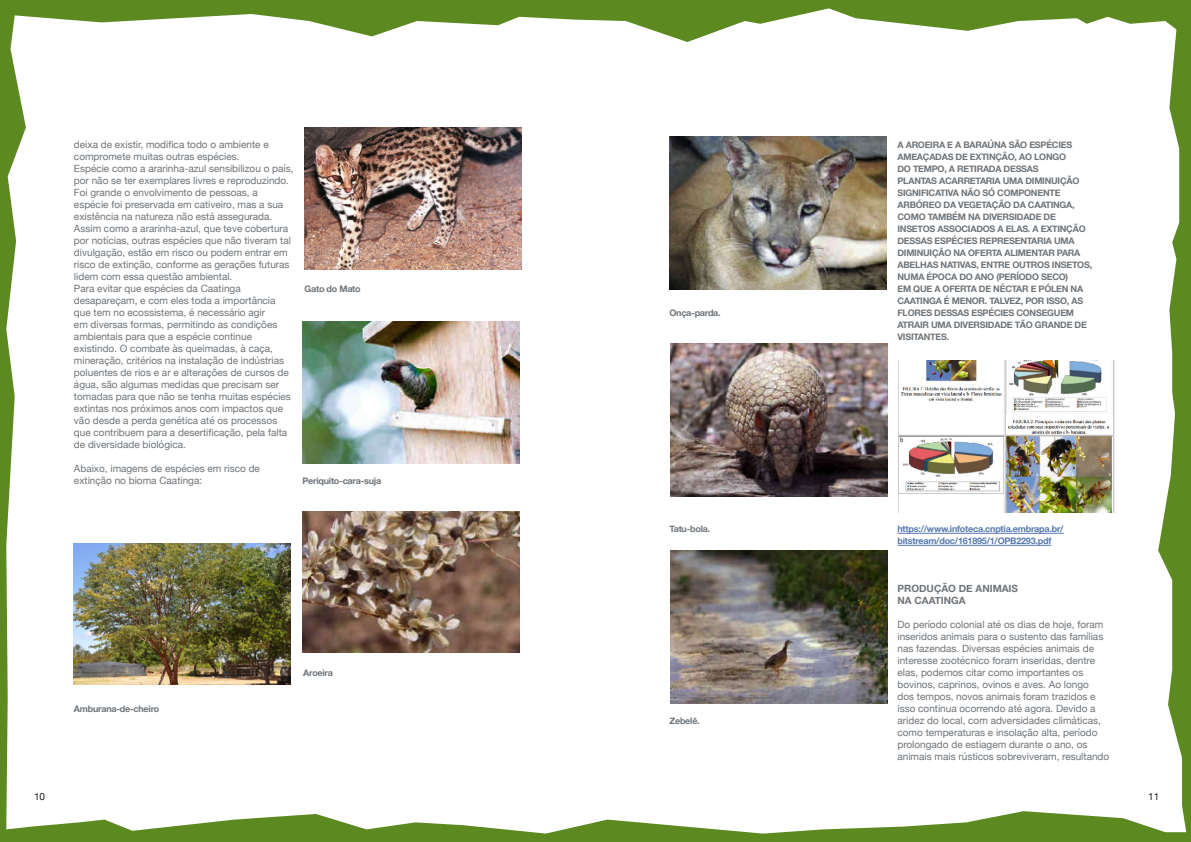
<style>
.page{position:relative;width:1191px;height:842px;background:#fff}
.page>*{position:absolute;margin:0;border:0;box-sizing:border-box;transform-origin:0 0}
.Para_chowmow{font:10px/12px "Helvetica Neue";color:#6e7479}
.Para_chowmow-2{font:700 10px "Helvetica Neue";color:#6e7479}
.t1{font:10px "Helvetica Neue";color:#231f20}
.quote{font:700 9px/12px "Helvetica Neue";letter-spacing:-.025em;color:#6e7479}
.quote-2{font:700 9px/12px "Helvetica Neue";letter-spacing:-.025em;color:#5678b0}
</style>
<div class="page">
<img style="left:0;top:0;width:1191px;height:842px">
<p class="Para_chowmow" style="left:74px;top:139px;width:196px">deixa de existir, modifica todo o ambiente e compromete muitas outras espécies.</p>
<p class="Para_chowmow" style="left:74px;top:163px;width:221px">Espécie como a ararinha-azul sensibilizou o país, por não se ter exemplares livres e reproduzindo.<br>Foi grande o envolvimento de pessoas, a espécie foi preservada em cativeiro, mas a sua existência na natureza não está assegurada.<br>Assim como a ararinha-azul, que teve cobertura por notícias, outras espécies que não tiveram tal divulgação, estão em risco ou podem entrar em risco de extinção, conforme as gerações futuras lidem com essa questão ambiental.</p>
<p class="Para_chowmow" style="left:74px;top:283px;width:218px">Para evitar que espécies da Caatinga desapareçam, e com eles toda a importância que tem no ecossistema, é necessário agir<br>em diversas formas, permitindo as condições ambientais para que a espécie continue existindo. O combate às queimadas, à caça, mineração, critérios na instalação de indústrias poluentes de rios e ar e alterações de cursos de água, são algumas medidas que precisam ser tomadas para que não se tenha muitas espécies extintas nos próximos anos com impactos que vão desde a perda genética até os processos que contribuem para a desertificação, pela falta de diversidade biológica.</p>
<p class="Para_chowmow" style="left:74px;top:463px;width:187px">Abaixo, imagens de espécies em risco de extinção no bioma Caatinga:</p>
<p class="quote" style="left:304px;top:283px;width:58px">Gato do Mato</p>
<p class="quote" style="left:302px;top:475px;width:80px">Periquito-cara-suja</p>
<p class="quote" style="left:74px;top:703px;width:87px">Amburana-de-cheiro</p>
<p class="quote" style="left:303px;top:667px;width:31px">Aroeira</p>
<p class="quote" style="left:669px;top:307px;width:53px">Onça-parda.</p>
<p class="quote" style="left:669px;top:523px;width:42px">Tatu-bola.</p>
<p class="quote" style="left:669px;top:715px;width:32px">Zebelê.</p>
<p class="quote" style="left:897px;top:139px;width:196px">A AROEIRA E A BARAÚNA SÃO ESPÉCIES AMEAÇADAS DE EXTINÇÃO, AO LONGO<br>DO TEMPO, A RETIRADA DESSAS<br>PLANTAS ACARRETARIA UMA DIMINUIÇÃO SIGNIFICATIVA NÃO SÓ COMPONENTE ARBÓREO DA VEGETAÇÃO DA CAATINGA, COMO TAMBÉM NA DIVERSIDADE DE INSETOS ASSOCIADOS A ELAS. A EXTINÇÃO DESSAS ESPÉCIES REPRESENTARIA UMA DIMINUIÇÃO NA OFERTA ALIMENTAR PARA ABELHAS NATIVAS, ENTRE OUTROS INSETOS, NUMA ÉPOCA DO ANO (PERÍODO SECO)<br>EM QUE A OFERTA DE NÉCTAR E PÓLEN NA CAATINGA É MENOR. TALVEZ, POR ISSO, AS FLORES DESSAS ESPÉCIES CONSEGUEM ATRAIR UMA DIVERSIDADE TÃO GRANDE DE VISITANTES.</p>
<p class="quote-2" style="left:897px;top:523px;width:168px">https://www.infoteca.cnptia.embrapa.br/ bitstream/doc/161895/1/OPB2293.pdf</p>
<p class="Para_chowmow-2" style="left:897px;top:581px;width:122px">PRODUÇÃO DE ANIMAIS</p>
<p class="Para_chowmow-2" style="left:897px;top:593px;width:70px">NA CAATINGA</p>
<p class="Para_chowmow" style="left:897px;top:619px;width:213px">Do período colonial até os dias de hoje, foram inseridos animais para o sustento das famílias nas fazendas. Diversas espécies animais de interesse zootécnico foram inseridas, dentre elas, podemos citar como importantes os bovinos, caprinos, ovinos e aves. Ao longo<br>dos tempos, novos animais foram trazidos e isso continua ocorrendo até agora. Devido a aridez do local, com adversidades climáticas, como temperaturas e insolação alta, período prolongado de estiagem durante o ano, os animais mais rústicos sobreviveram, resultando</p>
<p class="t1" style="left:34px;top:789px;width:13px">10</p>
<p class="t1" style="left:1148px;top:789px;width:13px">11</p>
</div>
